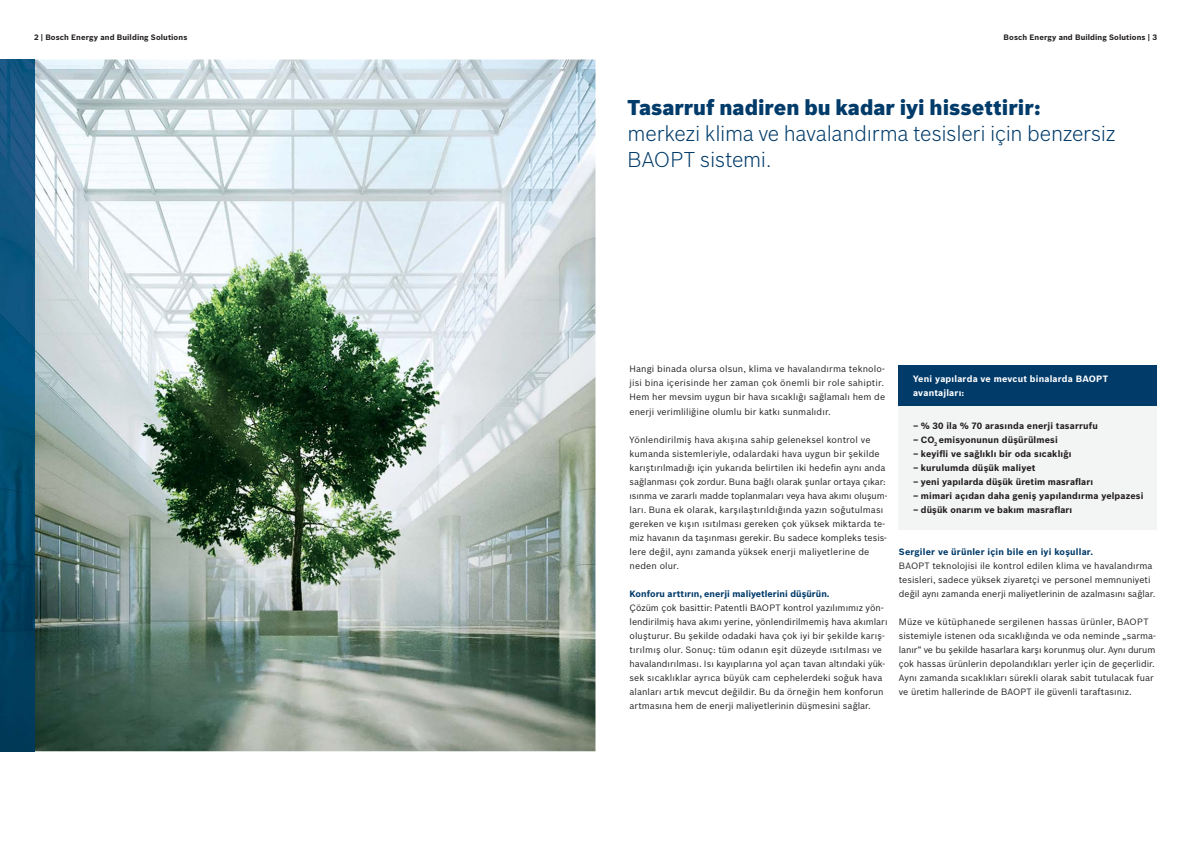
<style>
.page{position:relative;width:1191px;height:842px;background:#fff}
.page>*{position:absolute;margin:0;border:0;box-sizing:border-box;transform-origin:0 0}
.t1{font:300 21px/26px "Bosch Sans";letter-spacing:-.015em;color:#003b6a}
.t2{font:900 21px "Bosch Sans";color:#003b6a}
.t3{font:9px/14px "Bosch Sans";letter-spacing:.005em;color:#231f20}
.t4{font:700 9px "Bosch Sans";letter-spacing:.015em;color:#231f20}
.t5{font:700 9px "Bosch Sans";letter-spacing:.01em;color:#003b6a}
.t6{font:700 9px/14px "Bosch Sans";letter-spacing:.02em;color:#fff}
.t7{font:700 7.7px "Bosch Sans";letter-spacing:.015em;color:#231f20}
</style>
<div class="page">
<img style="left:34px;top:60px;width:561px;height:691px">
<img style="left:0;top:60px;width:34px;height:691px">
<div style="left:899px;top:402px;width:258px;height:127px;background:#f3f4f4"></div>
<div style="left:899px;top:366px;width:258px;height:40px;background:#003b6a"></div>
<p class="t7" style="left:34px;top:34px;width:155px">2 | Bosch Energy and Building Solutions</p>
<p class="t7" style="left:1003px;top:34px;width:155px">Bosch Energy and Building Solutions | 3</p>
<h1 class="t2" style="left:627px;top:95px;width:415px">Tasarruf nadiren bu kadar iyi hissettirir:</h1>
<h1 class="t1" style="left:627px;top:121px;width:489px">merkezi klima ve havalandırma tesisleri için benzersiz<br>BAOPT sistemi.</h1>
<p class="t3" style="left:629px;top:363px;width:257px">Hangi binada olursa olsun, klima ve havalandırma teknolo&shy;jisi bina içerisinde her zaman çok önemli bir role sahiptir.<br>Hem her mevsim uygun bir hava sıcaklığı sağlamalı hem de enerji verimliliğine olumlu bir katkı sunmalıdır.</p>
<p class="t3" style="left:629px;top:433px;width:259px">Yönlendirilmiş hava akışına sahip geleneksel kontrol ve kumanda sistemleriyle, odalardaki hava uygun bir şekilde karıştırılmadığı için yukarıda belirtilen iki hedefin aynı anda sağlanması çok zordur. Buna bağlı olarak şunlar ortaya çıkar: ısınma ve zararlı madde toplanmaları veya hava akımı oluşum&shy;ları. Buna ek olarak, karşılaştırıldığında yazın soğutulması gereken ve kışın ısıtılması gereken çok yüksek miktarda te&shy;miz havanın da taşınması gerekir. Bu sadece kompleks tesis&shy;lere değil, aynı zamanda yüksek enerji maliyetlerine de neden olur.</p>
<p class="t5" style="left:629px;top:589px;width:202px">Konforu arttırın, enerji maliyetlerini düşürün.</p>
<p class="t3" style="left:629px;top:601px;width:259px">Çözüm çok basittir: Patentli BAOPT kontrol yazılımımız yön&shy;lendirilmiş hava akımı yerine, yönlendirilmemiş hava akımları oluşturur. Bu şekilde odadaki hava çok iyi bir şekilde karış&shy;tırılmış olur. Sonuç: tüm odanın eşit düzeyde ısıtılması ve havalandırılması. Isı kayıplarına yol açan tavan altındaki yük&shy;sek sıcaklıklar ayrıca büyük cam cephelerdeki soğuk hava alanları artık mevcut değildir. Bu da örneğin hem konforun artmasına hem de enerji maliyetlerinin düşmesini sağlar.</p>
<p class="t6" style="left:913px;top:373px;width:196px">Yeni yapılarda ve mevcut binalarda BAOPT avantajları:</p>
<p class="t4" style="left:913px;top:421px;width:186px">– % 30 ila % 70 arasında enerji tasarrufu</p>
<p class="t4" style="left:913px;top:435px;width:146px">– CO<sub>2</sub> emisyonunun düşürülmesi</p>
<p class="t4" style="left:913px;top:449px;width:160px">– keyifli ve sağlıklı bir oda sıcaklığı</p>
<p class="t4" style="left:913px;top:463px;width:124px">– kurulumda düşük maliyet</p>
<p class="t4" style="left:913px;top:477px;width:182px">– yeni yapılarda düşük üretim masrafları</p>
<p class="t4" style="left:913px;top:491px;width:232px">– mimari açıdan daha geniş yapılandırma yelpazesi</p>
<p class="t4" style="left:913px;top:505px;width:161px">– düşük onarım ve bakım masrafları</p>
<p class="t5" style="left:899px;top:547px;width:196px">Sergiler ve ürünler için bile en iyi koşullar.</p>
<p class="t3" style="left:899px;top:559px;width:258px">BAOPT teknolojisi ile kontrol edilen klima ve havalandırma tesisleri, sadece yüksek ziyaretçi ve personel memnuniyeti değil aynı zamanda enerji maliyetlerinin de azalmasını sağlar.</p>
<p class="t3" style="left:899px;top:615px;width:258px">Müze ve kütüphanede sergilenen hassas ürünler, BAOPT sistemiyle istenen oda sıcaklığında ve oda neminde „sarma&shy;lanır“ ve bu şekilde hasarlara karşı korunmuş olur. Aynı durum çok hassas ürünlerin depolandıkları yerler için de geçerlidir.<br>Aynı zamanda sıcaklıkları sürekli olarak sabit tutulacak fuar ve üretim hallerinde de BAOPT ile güvenli taraftasınız.</p>
</div>
